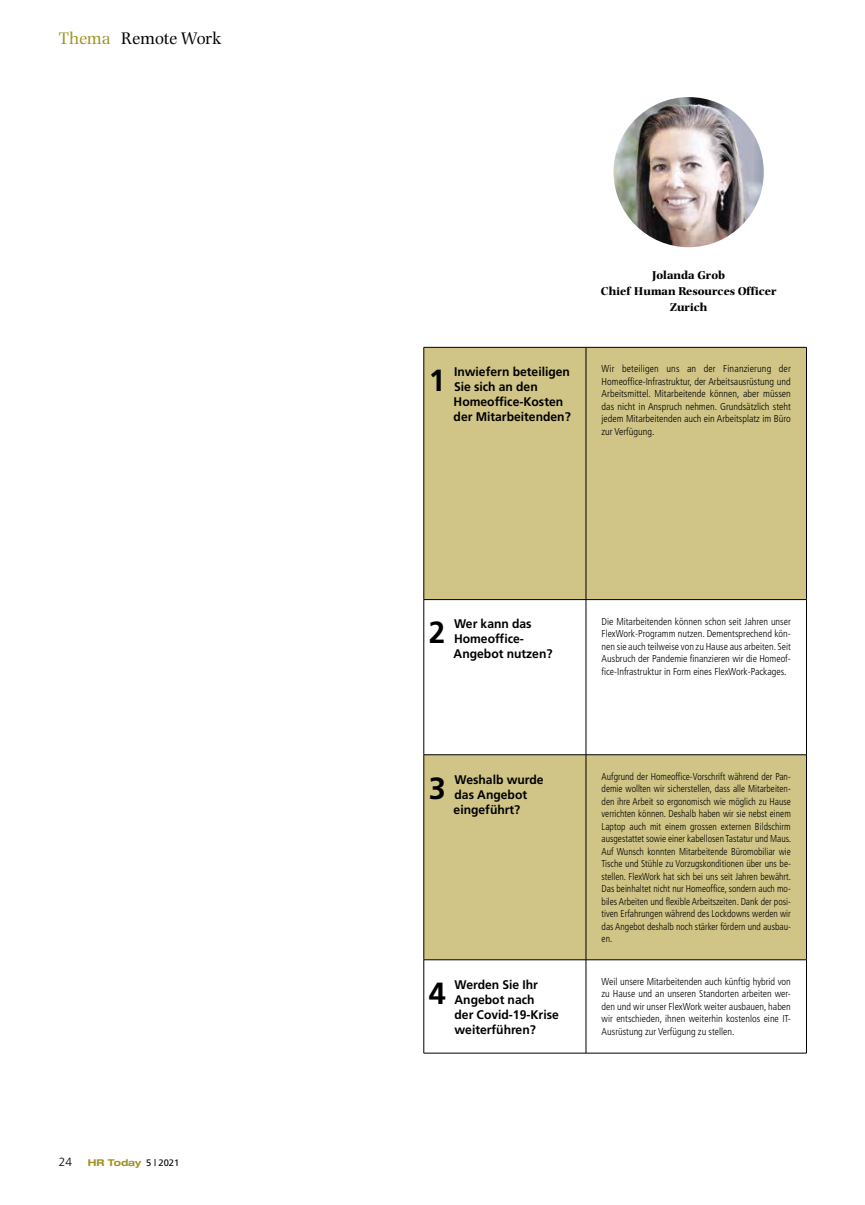
<style>
.page{position:relative;width:865px;height:1205px;background:#fff}
.page>*{position:absolute;margin:0;border:0;box-sizing:border-box;transform-origin:0 0}
.t1{font:700 30.62px "Frutiger";color:#000}
.t2{font:17.5px "Photina";color:#000}
.t3{font:700 12.5px/15px "Frutiger";color:#000}
.t4{font:700 11.88px/15.8px "Photina";color:#000;text-align:center}
.t5{font:300 11.88px "Frutiger";color:#000}
.t6{font:300 condensed 10px/12.5px "Frutiger";color:#000;text-align:justify}
.t7{font:300 condensed 10px/12.5px "Frutiger";color:#000;text-align:justify;scale:.95 1}
.t8{font:700 expanded 9.38px "Helvetica Neue LT Pro";color:#9f9222}
.s1{color:#9f9222}
.s2{font-family:"Frutiger";font-weight:400;font-stretch:normal;color:#000}
</style>
<div class="page">
<svg style="left:424px;top:348px;width:382px;height:611px;fill:#d0c586"></svg>
<hr style="left:423px;top:347px;width:163px;height:1px;background:#000">
<hr style="left:423px;top:347px;width:1px;height:252px;background:#000">
<hr style="left:586px;top:347px;width:220px;height:1px;background:#000">
<hr style="left:585px;top:347px;width:1px;height:252px;background:#000">
<hr style="left:806px;top:347px;width:1px;height:252px;background:#000">
<hr style="left:423px;top:599px;width:163px;height:1px;background:#000">
<hr style="left:423px;top:600px;width:1px;height:154px;background:#000">
<hr style="left:586px;top:599px;width:220px;height:1px;background:#000">
<hr style="left:585px;top:600px;width:1px;height:154px;background:#000">
<hr style="left:806px;top:600px;width:1px;height:154px;background:#000">
<hr style="left:423px;top:754px;width:163px;height:1px;background:#000">
<hr style="left:423px;top:755px;width:1px;height:204px;background:#000">
<hr style="left:586px;top:754px;width:220px;height:1px;background:#000">
<hr style="left:585px;top:755px;width:1px;height:204px;background:#000">
<hr style="left:806px;top:755px;width:1px;height:204px;background:#000">
<hr style="left:423px;top:959px;width:163px;height:1px;background:#000">
<hr style="left:423px;top:960px;width:1px;height:93px;background:#000">
<hr style="left:586px;top:959px;width:220px;height:1px;background:#000">
<hr style="left:585px;top:960px;width:1px;height:93px;background:#000">
<hr style="left:806px;top:960px;width:1px;height:93px;background:#000">
<hr style="left:423px;top:1053px;width:163px;height:1px;background:#000">
<hr style="left:586px;top:1053px;width:220px;height:1px;background:#000">
<img style="left:613px;top:97px;width:150px;height:150px;border-radius:75px">
<h2 class="t2" style="left:59px;top:28px;width:164px"><span class="s1">Thema</span> Remote Work</h2>
<p class="t5" style="left:59px;top:1155px;width:15px">24</p>
<p class="t8" style="left:88px;top:1156px;width:93px">HR Today <span class="s2">5 | 2021</span></p>
<p class="t4" style="left:601px;top:268px;width:177px">Jolanda Grob<br>Chief Human Resources Officer<br>Zurich</p>
<h1 class="t1" style="left:429px;top:362px;width:18px">1</h1>
<p class="t3" style="left:453px;top:364px;width:119px">Inwiefern beteiligen<br>Sie sich an den<br>Homeoffice-Kosten der Mitarbeitenden?</p>
<p class="t6" style="left:601px;top:363px;width:191px">Wir beteiligen uns an der Finanzierung der Homeoffice-Infrastruktur, der Arbeitsausrüstung und Arbeitsmittel. Mitarbeitende können, aber müssen das nicht in Anspruch nehmen. Grundsätzlich steht jedem Mitarbeitenden auch ein Arbeitsplatz im Büro zur Verfügung.</p>
<h1 class="t1" style="left:429px;top:615px;width:18px">2</h1>
<p class="t3" style="left:453px;top:616px;width:100px">Wer kann das<br>Homeoffice-<br>Angebot nutzen?</p>
<p class="t6" style="left:601px;top:615px;width:191px">Die Mitarbeitenden können schon seit Jahren unser FlexWork-Programm nutzen. Dementsprechend kön&shy;nen sie auch teilweise von zu Hause aus arbeiten. Seit Ausbruch der Pandemie finanzieren wir die Homeof&shy;fice-Infrastruktur in Form eines FlexWork-Packages.</p>
<h1 class="t1" style="left:429px;top:770px;width:19px">3</h1>
<p class="t3" style="left:453px;top:771px;width:91px">Weshalb wurde das Angebot eingeführt?</p>
<p class="t7" style="left:601px;top:770px;width:201px">Aufgrund der Homeoffice-Vorschrift während der Pan&shy;demie wollten wir sicherstellen, dass alle Mitarbeiten&shy;den ihre Arbeit so ergonomisch wie möglich zu Hause verrichten können. Deshalb haben wir sie nebst einem Laptop auch mit einem grossen externen Bildschirm ausgestattet sowie einer kabellosen Tastatur und Maus.<br>Auf Wunsch konnten Mitarbeitende Büromobiliar wie Tische und Stühle zu Vorzugskonditionen über uns be&shy;stellen. FlexWork hat sich bei uns seit Jahren bewährt.<br>Das beinhaltet nicht nur Homeoffice, sondern auch mo&shy;biles Arbeiten und flexible Arbeitszeiten. Dank der posi&shy;tiven Erfahrungen während des Lockdowns werden wir das Angebot deshalb noch stärker fördern und ausbau&shy;en.</p>
<h1 class="t1" style="left:429px;top:975px;width:19px">4</h1>
<p class="t3" style="left:454px;top:976px;width:106px">Werden Sie Ihr<br>Angebot nach<br>der Covid-19-Krise weiterführen?</p>
<p class="t6" style="left:601px;top:975px;width:191px">Weil unsere Mitarbeitenden auch künftig hybrid von zu Hause und an unseren Standorten arbeiten wer&shy;den und wir unser FlexWork weiter ausbauen, haben wir entschieden, ihnen weiterhin kostenlos eine IT-Ausrüstung zur Verfügung zu stellen.</p>
</div>
